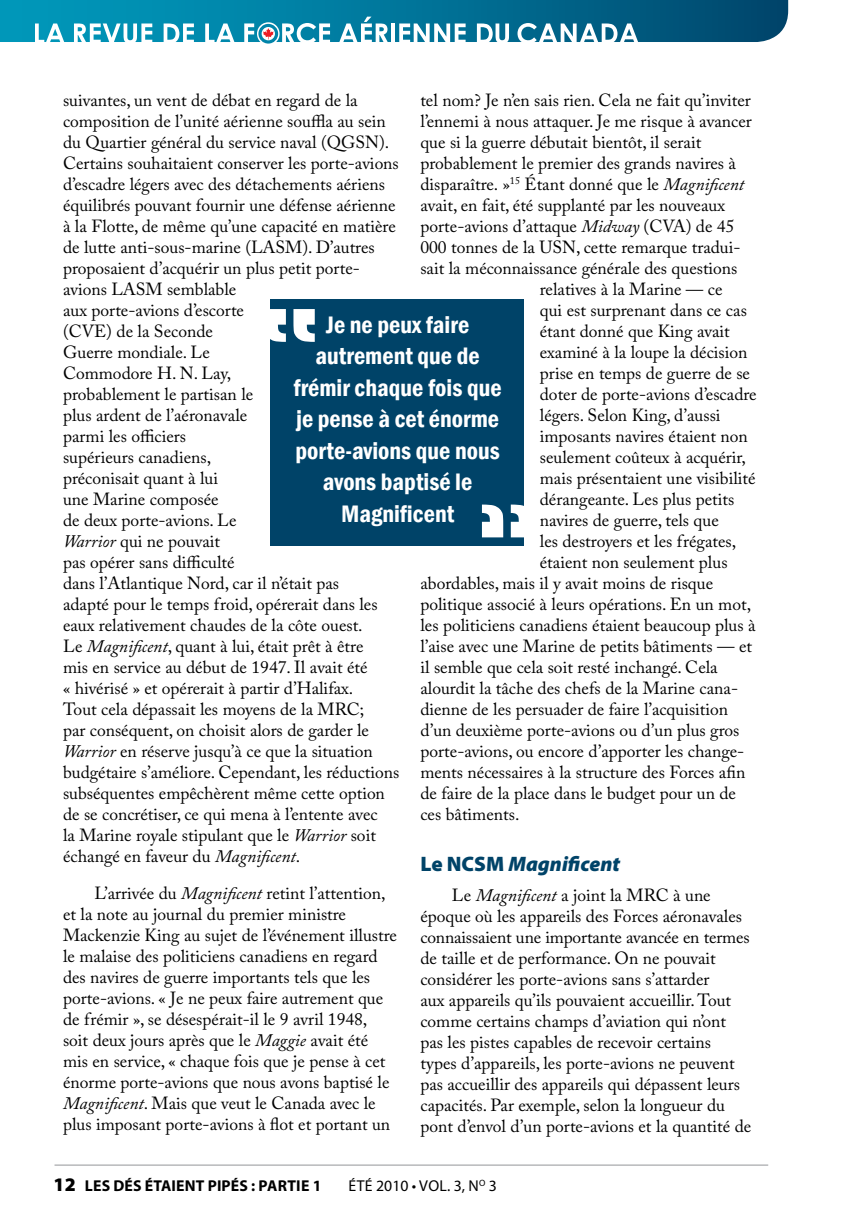
<style>
.page{position:relative;width:851px;height:1229px;background:#fff}
.page>*{position:absolute;margin:0;border:0;box-sizing:border-box;transform-origin:0 0}
.t1{font:600 condensed 24.5px/31.5px "Franklin Gothic";color:#fff;text-align:center}
.t2{font:italic 900 21px "Myriad Pro";color:#004368}
.t3{font:900 21px "Myriad Pro";color:#004368}
.t4{font:17.5px/21px "Adobe Caslon Pro";color:#000}
.t5{font:700 15.75px "Myriad Pro";letter-spacing:.01em;color:#000}
.t6{font:15.75px "Myriad Pro";letter-spacing:.02em;color:#000}
.s1{font-style:italic}
.s2{font-weight:900;font-size:19.25px}
</style>
<div class="page">
<hr style="left:54px;top:1164px;width:714px;height:1px;background:#939598">
<svg style="left:0;top:0;width:788px;height:44px"></svg>
<div style="left:270px;top:299px;width:254px;height:247px;background:#004368"></div>
<p class="t4" style="left:63px;top:89px;width:338px">suivantes, un vent de débat en regard de la composition de l’unité aérienne souffla au sein du Quartier général du service naval (QGSN).<br>Certains souhaitaient conserver les porte-avions d’escadre légers avec des détachements aériens équilibrés pouvant fournir une défense aérienne à la Flotte, de même qu’une capacité en matière de lutte anti-sous-marine (LASM). D’autres proposaient d’acquérir un plus petit porte&shy;avions LASM semblable<br>aux porte-avions d’escorte<br>(CVE) de la Seconde<br>Guerre mondiale. Le<br>Commodore H. N. Lay,<br>probablement le partisan le<br>plus ardent de l’aéronavale<br>parmi les officiers<br>supérieurs canadiens,<br>préconisait quant à lui<br>une Marine composée<br>de deux porte‑avions. Le<br><span class="s1">Warrior</span> qui ne pouvait<br>pas opérer sans difficulté<br>dans l’Atlantique Nord, car il n’était pas<br>adapté pour le temps froid, opérerait dans les eaux relativement chaudes de la côte ouest.<br>Le <span class="s1">Magnificent</span>, quant à lui, était prêt à être<br>mis en service au début de 1947. Il avait été<br>« hivérisé » et opérerait à partir d’Halifax.<br>Tout cela dépassait les moyens de la MRC;<br>par conséquent, on choisit alors de garder le <span class="s1">Warrior</span> en réserve jusqu’à ce que la situation budgétaire s’améliore. Cependant, les réductions subséquentes empêchèrent même cette option de se concrétiser, ce qui mena à l’entente avec<br>la Marine royale stipulant que le <span class="s1">Warrior</span> soit échangé en faveur du <span class="s1">Magnificent</span>.</p>
<p class="t4" style="left:63px;top:882px;width:335px;text-indent:32px">L’arrivée du <span class="s1">Magnificent</span> retint l’attention, et la note au journal du premier ministre Mackenzie King au sujet de l’événement illustre le malaise des politiciens canadiens en regard des navires de guerre importants tels que les porte-avions. « Je ne peux faire autrement que de frémir », se désespérait-il le 9 avril 1948,<br>soit deux jours après que le <span class="s1">Maggie</span> avait été mis en service, « chaque fois que je pense à cet énorme porte‑avions que nous avons baptisé le <span class="s1">Magnificent</span>. Mais que veut le Canada avec le plus imposant porte-avions à flot et portant un</p>
<p class="t4" style="left:420px;top:89px;width:332px">tel nom? Je n’en sais rien. Cela ne fait qu’inviter</p>
<p class="t4" style="left:420px;top:110px;width:333px">l’ennemi à nous attaquer. Je me risque à avancer</p>
<p class="t4" style="left:420px;top:131px;width:282px">que si la guerre débutait bientôt, il serait</p>
<p class="t4" style="left:420px;top:152px;width:317px">probablement le premier des grands navires à</p>
<p class="t4" style="left:420px;top:173px;width:325px">disparaître. »<sup>15</sup> Étant donné que le <span class="s1">Magnificent</span></p>
<p class="t4" style="left:420px;top:194px;width:306px">avait, en fait, été supplanté par les nouveaux</p>
<p class="t4" style="left:420px;top:215px;width:315px">porte-avions d’attaque <span class="s1">Midway</span> (CVA) de 45</p>
<p class="t4" style="left:420px;top:236px;width:322px">000 tonnes de la USN, cette remarque tradui-</p>
<p class="t4" style="left:420px;top:257px;width:318px">sait la méconnaissance générale des questions</p>
<p class="t4" style="left:540px;top:278px;width:184px">relatives à la Marine — ce</p>
<p class="t4" style="left:540px;top:299px;width:208px">qui est surprenant dans ce cas</p>
<p class="t4" style="left:540px;top:320px;width:191px">étant donné que King avait</p>
<p class="t4" style="left:540px;top:341px;width:209px">examiné à la loupe la décision</p>
<p class="t4" style="left:540px;top:362px;width:212px">prise en temps de guerre de se</p>
<p class="t4" style="left:540px;top:383px;width:218px">doter de porte-avions d’escadre</p>
<p class="t4" style="left:540px;top:404px;width:182px">légers. Selon King, d’aussi</p>
<p class="t4" style="left:540px;top:425px;width:209px">imposants navires étaient non</p>
<p class="t4" style="left:540px;top:446px;width:208px">seulement coûteux à acquérir,</p>
<p class="t4" style="left:540px;top:467px;width:217px">mais présentaient une visibilité</p>
<p class="t4" style="left:540px;top:488px;width:196px">dérangeante. Les plus petits</p>
<p class="t4" style="left:540px;top:509px;width:180px">navires de guerre, tels que</p>
<p class="t4" style="left:540px;top:530px;width:198px">les destroyers et les frégates,</p>
<p class="t4" style="left:540px;top:551px;width:189px">étaient non seulement plus</p>
<p class="t4" style="left:420px;top:572px;width:294px">abordables, mais il y avait moins de risque</p>
<p class="t4" style="left:420px;top:593px;width:332px">politique associé à leurs opérations. En un mot,</p>
<p class="t4" style="left:420px;top:614px;width:337px">les politiciens canadiens étaient beaucoup plus à</p>
<p class="t4" style="left:420px;top:635px;width:333px">l’aise avec une Marine de petits bâtiments — et</p>
<p class="t4" style="left:420px;top:656px;width:299px">il semble que cela soit resté inchangé. Cela</p>
<p class="t4" style="left:420px;top:677px;width:319px">alourdit la tâche des chefs de la Marine cana-</p>
<p class="t4" style="left:420px;top:698px;width:309px">dienne de les persuader de faire l’acquisition</p>
<p class="t4" style="left:420px;top:719px;width:320px">d’un deuxième porte-avions ou d’un plus gros</p>
<p class="t4" style="left:420px;top:740px;width:325px">porte-avions, ou encore d’apporter les change-</p>
<p class="t4" style="left:420px;top:761px;width:326px">ments nécessaires à la structure des Forces afin</p>
<p class="t4" style="left:420px;top:782px;width:317px">de faire de la place dans le budget pour un de</p>
<p class="t4" style="left:420px;top:803px;width:100px">ces bâtiments.</p>
<p class="t3" style="left:420px;top:849px;width:42px">Le NCSM</p>
<p class="t2" style="left:508px;top:849px;width:113px">Magnificent</p>
<p class="t4" style="left:420px;top:884px;width:332px;text-indent:32px">Le <span class="s1">Magnificent</span> a joint la MRC à une époque où les appareils des Forces aéronavales connaissaient une importante avancée en termes de taille et de performance. On ne pouvait considérer les porte-avions sans s’attarder<br>aux appareils qu’ils pouvaient accueillir. Tout comme certains champs d’aviation qui n’ont pas les pistes capables de recevoir certains types d’appareils, les porte-avions ne peuvent pas accueillir des appareils qui dépassent leurs capacités. Par exemple, selon la longueur du pont d’envol d’un porte-avions et la quantité de</p>
<h1 class="t1" style="left:293px;top:308px;width:209px">Je ne peux faire autrement que de frémir chaque fois que je pense à cet énorme porte‑avions que nous avons baptisé le<br>Magnificent</h1>
<p class="t5" style="left:54px;top:1175px;width:269px"><span class="s2">12</span> LES DÉS ÉTAIENT PIPÉS : PARTIE 1</p>
<p class="t6" style="left:348px;top:1175px;width:150px">été 2010 • Vol. 3, N<sup>o</sup> 3</p>
</div>
